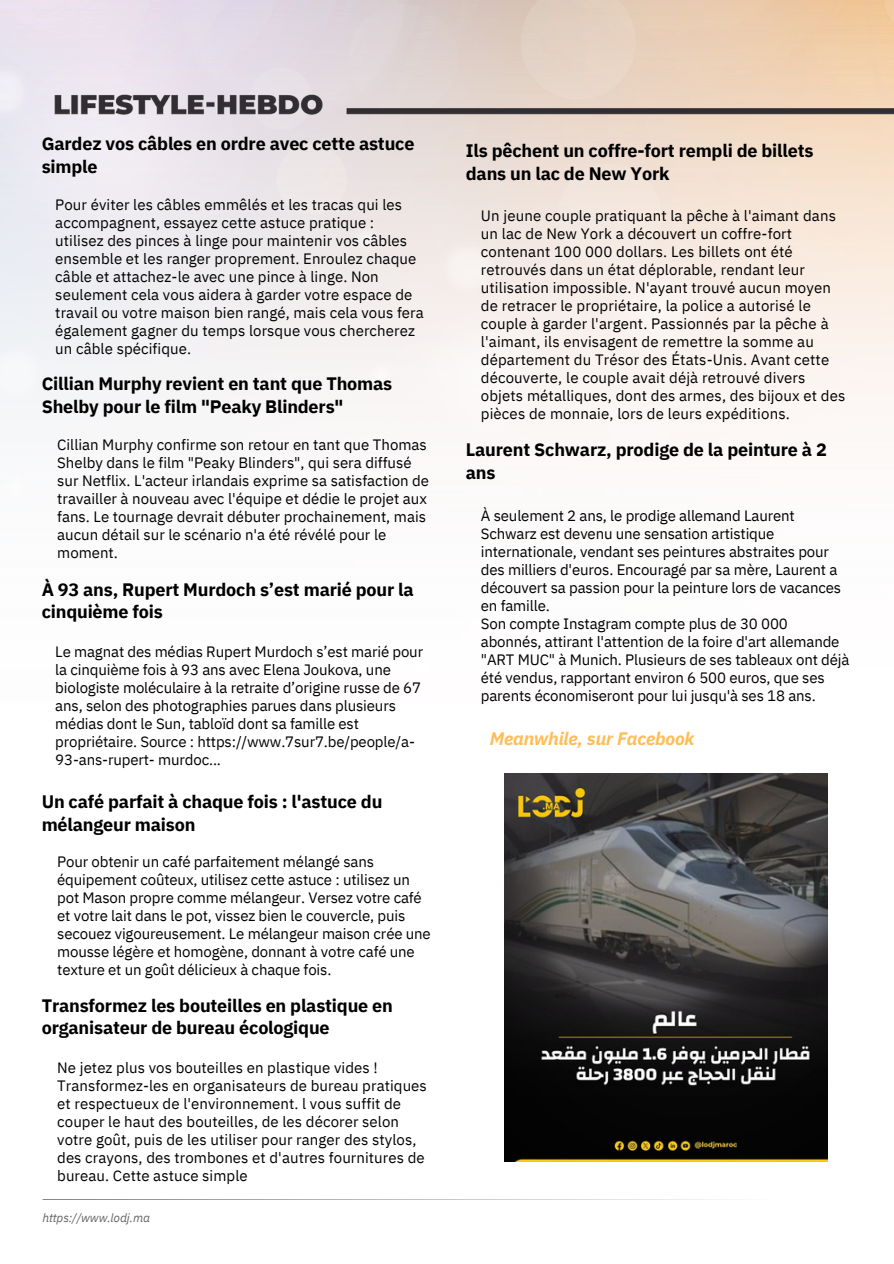
<style>
.page{position:relative;width:894px;height:1264px;background:#fff}
.page>*{position:absolute;margin:0;border:0;box-sizing:border-box;transform-origin:0 0}
.t1{font:700 18px/22.5px "IBM Plex Sans";letter-spacing:-.01em;color:#000}
.t2{font:italic 700 18px "IBM Plex Sans";letter-spacing:-.01em;color:#ffbd59}
.t3{font:15px/18px "IBM Plex Sans";color:#000}
.t4{font:italic 12px "IBM Plex Sans";letter-spacing:-.01em;color:#646464}
</style>
<div class="page">
<img style="left:0;top:0;width:893px;height:1200px">
<svg style="left:43px;top:1199px;width:807px;height:1px"></svg>
<img style="left:504px;top:773px;width:323px;height:388px">
<h1 class="t1" style="left:42px;top:132px;width:374px">Gardez vos câbles en ordre avec cette astuce simple</h1>
<h2 class="t1" style="left:465px;top:139px;width:349px">Ils pêchent un coffre-fort rempli de billets dans un lac de New York</h2>
<h2 class="t3" style="left:55px;top:195px;width:370px">Pour éviter les câbles emmêlés et les tracas qui les accompagnent, essayez cette astuce pratique : utilisez des pinces à linge pour maintenir vos câbles ensemble et les ranger proprement. Enroulez chaque câble et attachez-le avec une pince à linge. Non seulement cela vous aidera à garder votre espace de travail ou votre maison bien rangé, mais cela vous fera également gagner du temps lorsque vous chercherez un câble spécifique.</h2>
<h1 class="t1" style="left:42px;top:372px;width:352px">Cillian Murphy revient en tant que Thomas<br>Shelby pour le film "Peaky Blinders"</h1>
<h2 class="t3" style="left:57px;top:435px;width:373px">Cillian Murphy confirme son retour en tant que Thomas Shelby dans le film "Peaky Blinders", qui sera diffusé sur Netflix. L'acteur irlandais exprime sa satisfaction de travailler à nouveau avec l'équipe et dédie le projet aux fans. Le tournage devrait débuter prochainement, mais aucun détail sur le scénario n'a été révélé pour le moment.</h2>
<h1 class="t1" style="left:42px;top:578px;width:373px;line-height:21.9px">À 93 ans, Rupert Murdoch s’est marié pour la cinquième fois</h1>
<h2 class="t3" style="left:55px;top:642px;width:369px">Le magnat des médias Rupert Murdoch s’est marié pour la cinquième fois à 93 ans avec Elena Joukova, une biologiste moléculaire à la retraite d’origine russe de 67 ans, selon des photographies parues dans plusieurs médias dont le Sun, tabloïd dont sa famille est propriétaire. Source : https://www.7sur7.be/people/a-93-ans-rupert- murdoc...</h2>
<h1 class="t1" style="left:42px;top:790px;width:342px">Un café parfait à chaque fois : l'astuce du mélangeur maison</h1>
<h1 class="t3" style="left:57px;top:852px;width:375px">Pour obtenir un café parfaitement mélangé sans équipement coûteux, utilisez cette astuce : utilisez un pot Mason propre comme mélangeur. Versez votre café et votre lait dans le pot, vissez bien le couvercle, puis secouez vigoureusement. Le mélangeur maison crée une mousse légère et homogène, donnant à votre café une texture et un goût délicieux à chaque fois.</h1>
<h2 class="t1" style="left:42px;top:993px;width:352px;line-height:21.9px">Transformez les bouteilles en plastique en organisateur de bureau écologique</h2>
<h2 class="t3" style="left:57px;top:1058px;width:371px">Ne jetez plus vos bouteilles en plastique vides !<br>Transformez-les en organisateurs de bureau pratiques et respectueux de l'environnement. l vous suffit de couper le haut des bouteilles, de les décorer selon votre goût, puis de les utiliser pour ranger des stylos, des crayons, des trombones et d'autres fournitures de bureau. Cette astuce simple</h2>
<h1 class="t4" style="left:43px;top:1209px;width:109px">https://www.lodj.ma</h1>
<h1 class="t3" style="left:480px;top:206px;width:366px">Un jeune couple pratiquant la pêche à l'aimant dans un lac de New York a découvert un coffre-fort contenant 100 000 dollars. Les billets ont été retrouvés dans un état déplorable, rendant leur utilisation impossible. N'ayant trouvé aucun moyen de retracer le propriétaire, la police a autorisé le couple à garder l'argent. Passionnés par la pêche à l'aimant, ils envisagent de remettre la somme au département du Trésor des États-Unis. Avant cette découverte, le couple avait déjà retrouvé divers objets métalliques, dont des armes, des bijoux et des pièces de monnaie, lors de leurs expéditions.</h1>
<h2 class="t1" style="left:465px;top:438px;width:362px">Laurent Schwarz, prodige de la peinture à 2 ans</h2>
<p class="t3" style="left:480px;top:506px;width:370px">À seulement 2 ans, le prodige allemand Laurent Schwarz est devenu une sensation artistique internationale, vendant ses peintures abstraites pour des milliers d'euros. Encouragé par sa mère, Laurent a découvert sa passion pour la peinture lors de vacances en famille.<br>Son compte Instagram compte plus de 30 000 abonnés, attirant l'attention de la foire d'art allemande "ART MUC" à Munich. Plusieurs de ses tableaux ont déjà été vendus, rapportant environ 6 500 euros, que ses parents économiseront pour lui jusqu'à ses 18 ans.</p>
<p class="t2" style="left:490px;top:726px;width:206px">Meanwhile, sur Facebook</p>
</div>
